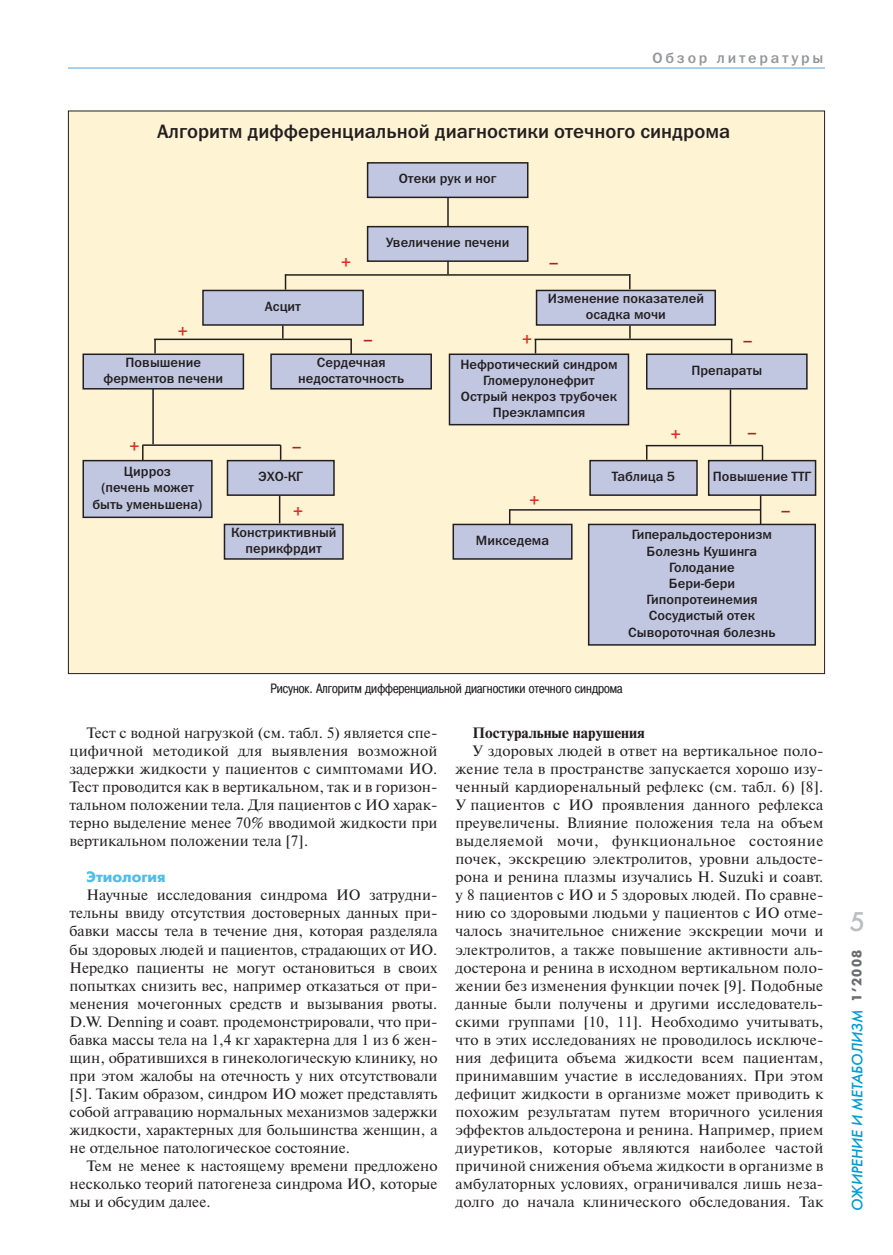
<style>
.page{position:relative;width:893px;height:1255px;background:#fff}
.page>*{position:absolute;margin:0;border:0;box-sizing:border-box;transform-origin:0 0}
.t1{font:27px "Futura Futuris C";color:#bcbdc0}
.t2{font:19.5px "Franklin Gothic Medium C";color:#231f20}
.t3{font:16.5px "Franklin Gothic Medium C";color:#e12c26}
.t4{font:16.5px "Franklin Gothic Medium C";color:#ae2226}
.t5{font:15px/18px "Newton C";color:#231f20;text-align:justify}
.t6{font:italic 15px "Futura Futuris C";color:#009cd2}
.t7{font:700 15px "Newton C";color:#231f20}
.t8{font:15px "Franklin Gothic Medium C";letter-spacing:.185em;color:#939598}
.t9{font:700 15px "Futura Futuris C";color:#4fbdec}
.t10{font:13.5px/16.2px "Franklin Gothic Medium C";color:#231f20;text-align:center}
.t11{font:13.5px "Pragmatica Cond C";color:#231f20}
.s1{font-weight:700;font-style:normal;font-size:13.5px;color:#6c6d70}
</style>
<div class="page">
<hr style="left:68px;top:67px;width:757px;height:2px;background:#88c4e6">
<div style="left:68px;top:111px;width:757px;height:562px;background:#fef3d2"></div>
<div style="left:368px;top:163px;width:160px;height:34px;background:#c1c7e1"></div>
<div style="left:367px;top:162px;width:161px;height:36px;border:2px solid #231f20"></div>
<div style="left:368px;top:227px;width:160px;height:34px;background:#c1c7e1"></div>
<div style="left:367px;top:226px;width:161px;height:36px;border:2px solid #231f20"></div>
<div style="left:203px;top:290px;width:160px;height:35px;background:#c1c7e1"></div>
<div style="left:202px;top:290px;width:162px;height:36px;border:2px solid #231f20"></div>
<div style="left:83px;top:354px;width:160px;height:35px;background:#c1c7e1"></div>
<div style="left:82px;top:353px;width:162px;height:36px;border:2px solid #231f20"></div>
<div style="left:83px;top:460px;width:129px;height:57px;background:#c1c7e1"></div>
<div style="left:82px;top:460px;width:131px;height:58px;border:2px solid #231f20"></div>
<div style="left:227px;top:460px;width:107px;height:35px;background:#c1c7e1"></div>
<div style="left:227px;top:460px;width:108px;height:36px;border:2px solid #231f20"></div>
<div style="left:224px;top:524px;width:119px;height:35px;background:#c1c7e1"></div>
<div style="left:224px;top:523px;width:120px;height:36px;border:2px solid #231f20"></div>
<div style="left:453px;top:524px;width:119px;height:35px;background:#c1c7e1"></div>
<div style="left:452px;top:523px;width:121px;height:36px;border:2px solid #231f20"></div>
<div style="left:589px;top:524px;width:226px;height:121px;background:#c1c7e1"></div>
<div style="left:588px;top:523px;width:228px;height:122px;border:2px solid #231f20"></div>
<div style="left:590px;top:460px;width:107px;height:35px;background:#c1c7e1"></div>
<div style="left:589px;top:460px;width:109px;height:36px;border:2px solid #231f20"></div>
<div style="left:709px;top:460px;width:106px;height:35px;background:#c1c7e1"></div>
<div style="left:708px;top:460px;width:108px;height:36px;border:2px solid #231f20"></div>
<div style="left:271px;top:354px;width:160px;height:35px;background:#c1c7e1"></div>
<div style="left:270px;top:353px;width:162px;height:36px;border:2px solid #231f20"></div>
<div style="left:449px;top:354px;width:179px;height:70px;background:#c1c7e1"></div>
<div style="left:449px;top:353px;width:180px;height:72px;border:2px solid #231f20"></div>
<div style="left:537px;top:290px;width:178px;height:35px;background:#c1c7e1"></div>
<div style="left:536px;top:290px;width:180px;height:36px;border:2px solid #231f20"></div>
<div style="left:647px;top:354px;width:160px;height:35px;background:#c1c7e1"></div>
<div style="left:646px;top:353px;width:162px;height:36px;border:2px solid #231f20"></div>
<hr style="left:447px;top:197px;width:2px;height:29px;background:#231f20">
<svg style="left:279px;top:495px;width:1px;height:28px"></svg>
<svg style="left:760px;top:495px;width:1px;height:29px"></svg>
<hr style="left:510px;top:509px;width:250px;height:1px;background:#231f20">
<svg style="left:509px;top:509px;width:1px;height:15px"></svg>
<svg style="left:285px;top:276px;width:1px;height:14px"></svg>
<svg style="left:629px;top:274px;width:1px;height:15px"></svg>
<hr style="left:285px;top:274px;width:344px;height:2px;background:#231f20">
<svg style="left:447px;top:261px;width:2px;height:13px"></svg>
<svg style="left:282px;top:325px;width:2px;height:13px"></svg>
<hr style="left:154px;top:338px;width:198px;height:2px;background:#231f20">
<svg style="left:154px;top:340px;width:2px;height:13px"></svg>
<svg style="left:350px;top:340px;width:2px;height:14px"></svg>
<svg style="left:629px;top:325px;width:2px;height:13px"></svg>
<hr style="left:534px;top:338px;width:198px;height:2px;background:#231f20">
<svg style="left:535px;top:340px;width:1px;height:13px"></svg>
<svg style="left:731px;top:340px;width:1px;height:14px"></svg>
<hr style="left:152px;top:388px;width:2px;height:56px;background:#231f20">
<hr style="left:142px;top:444px;width:139px;height:2px;background:#231f20">
<svg style="left:142px;top:445px;width:2px;height:15px"></svg>
<svg style="left:280px;top:445px;width:1px;height:15px"></svg>
<hr style="left:730px;top:389px;width:1px;height:55px;background:#231f20">
<hr style="left:646px;top:445px;width:117px;height:1px;background:#231f20">
<svg style="left:646px;top:446px;width:1px;height:13px"></svg>
<svg style="left:762px;top:446px;width:1px;height:15px"></svg>
<p class="t8" style="left:653px;top:53px;width:172px">Обзор литературы</p>
<h2 class="t2" style="left:157px;top:124px;width:574px">Алгоритм дифференциальной диагностики отечного синдрома</h2>
<p class="t10" style="left:399px;top:172px;width:99px">Отеки рук и ног</p>
<p class="t3" style="left:178px;top:324px;width:12px">+</p>
<p class="t10" style="left:104px;top:355px;width:121px">Повышение ферментов печени</p>
<p class="t3" style="left:129px;top:439px;width:12px">+</p>
<p class="t10" style="left:265px;top:299px;width:38px">Асцит</p>
<p class="t3" style="left:341px;top:256px;width:12px">+</p>
<p class="t10" style="left:386px;top:236px;width:125px">Увеличение печени</p>
<p class="t4" style="left:363px;top:333px;width:12px">–</p>
<p class="t3" style="left:522px;top:332px;width:12px">+</p>
<p class="t4" style="left:549px;top:257px;width:12px">–</p>
<p class="t10" style="left:548px;top:291px;width:158px">Изменение показателей осадка мочи</p>
<p class="t4" style="left:742px;top:334px;width:12px">–</p>
<p class="t10" style="left:298px;top:355px;width:107px">Сердечная недостаточность</p>
<p class="t10" style="left:460px;top:357px;width:159px">Нефротический синдром<br>Гломерулонефрит<br>Острый некроз трубочек<br>Преэклампсия</p>
<p class="t4" style="left:291px;top:441px;width:12px">–</p>
<p class="t10" style="left:691px;top:363px;width:72px">Препараты</p>
<p class="t3" style="left:670px;top:427px;width:12px">+</p>
<p class="t4" style="left:747px;top:427px;width:12px">–</p>
<p class="t10" style="left:92px;top:464px;width:112px">Цирроз<br>(печень может быть уменьшена)</p>
<p class="t10" style="left:258px;top:470px;width:46px">ЭХО-КГ</p>
<p class="t10" style="left:231px;top:525px;width:107px">Констриктивный перикфрдит</p>
<p class="t10" style="left:476px;top:533px;width:75px">Микседема</p>
<p class="t10" style="left:628px;top:528px;width:149px">Гиперальдостеронизм<br>Болезнь Кушинга<br>Голодание<br>Бери-бери<br>Гипопротеинемия<br>Сосудистый отек<br>Сывороточная болезнь</p>
<p class="t10" style="left:612px;top:470px;width:65px">Таблица 5</p>
<p class="t10" style="left:713px;top:470px;width:100px">Повышение ТТГ</p>
<p class="t3" style="left:529px;top:493px;width:12px">+</p>
<p class="t3" style="left:293px;top:505px;width:12px">+</p>
<p class="t4" style="left:780px;top:504px;width:12px">–</p>
<p class="t11" style="left:270px;top:683px;width:354px">Рисунок. Алгоритм дифференциальной диагностики отечного синдрома</p>
<p class="t5" style="left:70px;top:725px;width:369px;text-indent:17px">Тест с водной нагрузкой (см. табл. 5) является спе&shy;цифичной методикой для выявления возможной задержки жидкости у пациентов с симптомами ИО.<br>Тест проводится как в вертикальном, так и в горизон&shy;тальном положении тела. Для пациентов с ИО харак&shy;терно выделение менее 70% вводимой жидкости при вертикальном положении тела [7].</p>
<p class="t9" style="left:87px;top:871px;width:81px">Этиология</p>
<p class="t5" style="left:70px;top:887px;width:369px;text-indent:17px">Научные исследования синдрома ИО затрудни&shy;тельны ввиду отсутствия достоверных данных при&shy;бавки массы тела в течение дня, которая разделяла бы здоровых людей и пациентов, страдающих от ИО.<br>Нередко пациенты не могут остановиться в своих попытках снизить вес, например отказаться от при&shy;менения мочегонных средств и вызывания рвоты.<br>D.W. Denning и соавт. продемонстрировали, что при&shy;бавка массы тела на 1,4 кг характерна для 1 из 6 жен&shy;щин, обратившихся в гинекологическую клинику, но при этом жалобы на отечность у них отсутствовали [5]. Таким образом, синдром ИО может представлять собой аггравацию нормальных механизмов задержки жидкости, характерных для большинства женщин, а не отдельное патологическое состояние.</p>
<p class="t5" style="left:70px;top:1157px;width:369px;text-indent:17px">Тем не менее к настоящему времени предложено несколько теорий патогенеза синдрома ИО, которые мы и обсудим далее.</p>
<p class="t7" style="left:472px;top:728px;width:174px">Постуральные нарушения</p>
<p class="t5" style="left:455px;top:743px;width:369px;text-indent:17px">У здоровых людей в ответ на вертикальное поло&shy;жение тела в пространстве запускается хорошо изу&shy;ченный кардиоренальный рефлекс (см. табл. 6) [8].<br>У пациентов с ИО проявления данного рефлекса преувеличены. Влияние положения тела на объем выделяемой мочи, функциональное состояние почек, экскрецию электролитов, уровни альдосте&shy;рона и ренина плазмы изучались Н. Suzuki и соавт. у 8 пациентов с ИО и 5 здоровых людей. По сравне&shy;нию со здоровыми людьми у пациентов с ИО отме&shy;чалось значительное снижение экскреции мочи и электролитов, а также повышение активности аль&shy;достерона и ренина в исходном вертикальном поло&shy;жении без изменения функции почек [9]. Подобные данные были получены и другими исследователь&shy;скими группами [10, 11]. Необходимо учитывать, что в этих исследованиях не проводилось исключе&shy;ния дефицита объема жидкости всем пациентам, принимавшим участие в исследованиях. При этом дефицит жидкости в организме может приводить к похожим результатам путем вторичного усиления эффектов альдостерона и ренина. Например, прием диуретиков, которые являются наиболее частой причиной снижения объема жидкости в организме в амбулаторных условиях, ограничивался лишь неза&shy;долго до начала клинического обследования. Так</p>
<h1 class="t1" style="left:849px;top:910px;width:17px">5</h1>
<p class="t6" style="left:851px;top:1210px;width:263px;rotate:-90deg">ОЖИРЕНИЕ И МЕТАБОЛИЗМ <span class="s1">1’2008</span></p>
</div>
